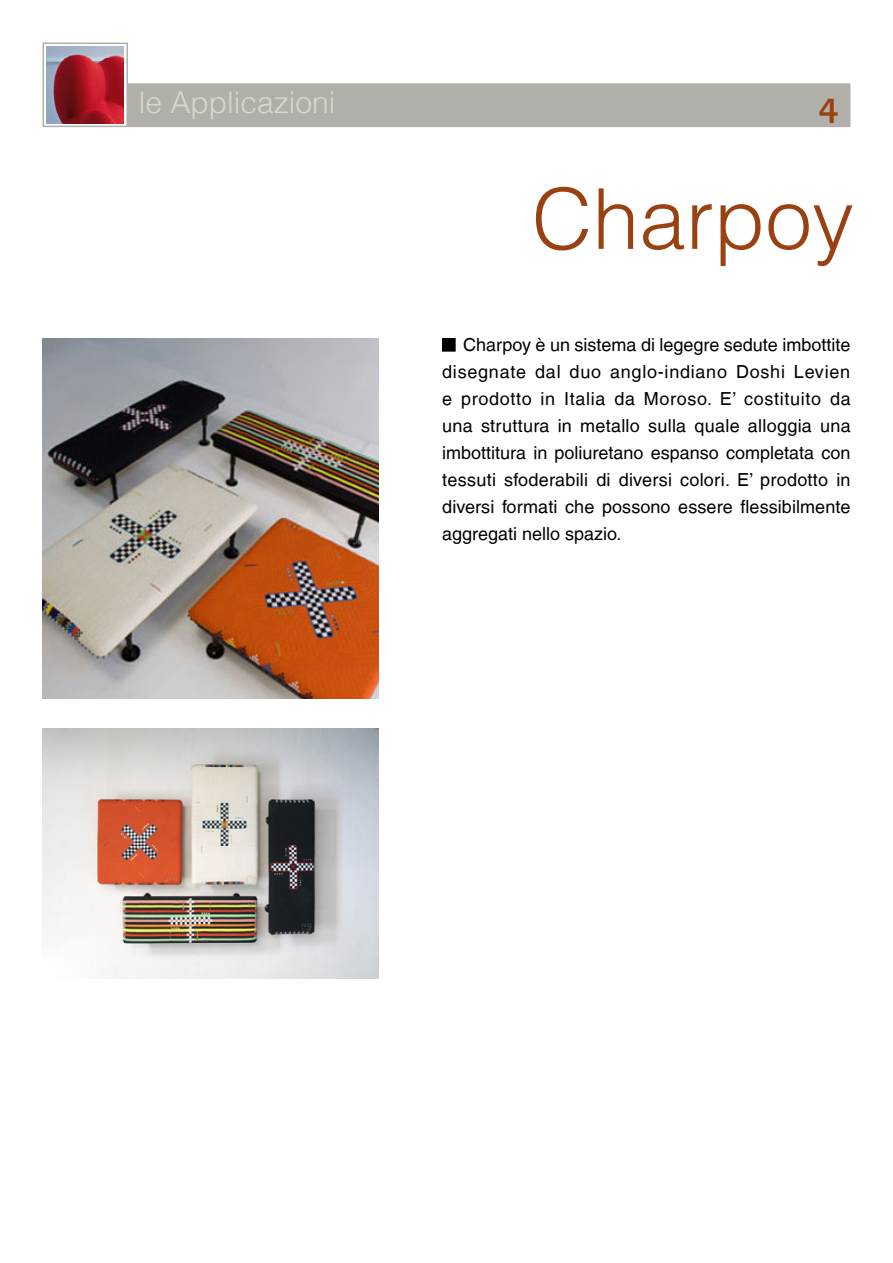
<style>
.page{position:relative;width:893px;height:1263px;background:#fff}
.page>*{position:absolute;margin:0;border:0;box-sizing:border-box;transform-origin:0 0}
.t1{font:300 84px "Helvetica LT";color:#994111}
.t2{font:36px "Aquiline Book Bold SWFTE";color:#994111}
.t3{font:300 30px "Helvetica LT";color:#ddd8c9}
.t4{font:18px/27px "Helvetica LT";letter-spacing:.005em;color:#000;text-align:justify}
</style>
<div class="page">
<div style="left:443px;top:339px;width:12px;height:12px;background:#000"></div>
<div style="left:442px;top:338px;width:14px;height:14px;border:2px solid #000"></div>
<div style="left:128px;top:83px;width:722px;height:44px;background:#b1afaa;border:2px solid #b1afaa"></div>
<svg style="left:43px;top:43px;width:85px;height:84px"></svg>
<img style="left:47px;top:47px;width:76px;height:76px">
<img style="left:43px;top:729px;width:335px;height:250px">
<img style="left:43px;top:338px;width:335px;height:360px">
<h3 class="t3" style="left:139px;top:84px;width:198px">le Applicazioni</h3>
<h2 class="t2" style="left:818px;top:90px;width:23px">4</h2>
<h1 class="t1" style="left:532px;top:167px;width:324px">Charpoy</h1>
<p class="t4" style="left:442px;top:331px;width:410px;text-indent:21px">Charpoy è un sistema di legegre sedute imbottite disegnate dal duo anglo-indiano Doshi Levien e prodotto in Italia da Moroso. E’ costituito da una struttura in metallo sulla quale alloggia una imbottitura in poliuretano espanso completata con tessuti sfoderabili di diversi colori. E’ prodotto in diversi formati che possono essere flessibilmente aggregati nello spazio.</p>
</div>
